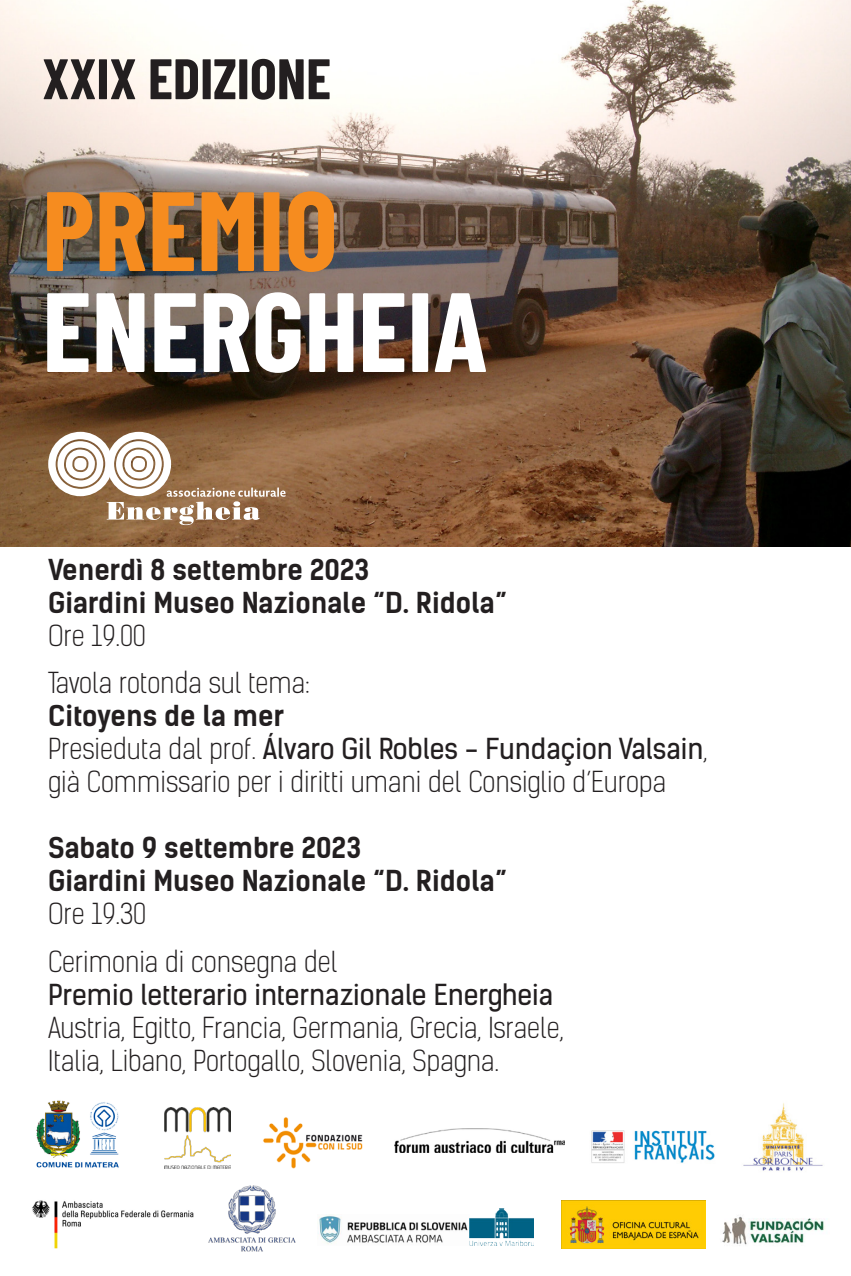
<style>
.page{position:relative;width:851px;height:1276px;background:#fff}
.page>*{position:absolute;margin:0;border:0;box-sizing:border-box;transform-origin:0 0}
.Normale{font:700 112.5px "Barlow Condensed";color:#fff}
.Normale-2{font:700 112.5px "Barlow Condensed";color:#f68c1f}
.Normale-3{font:700 57px "Barlow Condensed";color:#231f20}
.t1{font:300 27.5px "Kelson Sans";color:#231f20}
.t2{font:700 27.5px "Kelson Sans";color:#231f20}
.t3{font:27.5px "Kelson Sans";color:#231f20}
.s1{font-weight:300}
</style>
<div class="page">
<img style="left:0;top:0;width:850px;height:546px">
<svg style="left:48px;top:432px;width:238px;height:93px"></svg>
<img style="left:164px;top:1108px;width:66px;height:60px">
<img style="left:394px;top:1128px;width:170px;height:24px">
<img style="left:591px;top:1130px;width:124px;height:33px">
<img style="left:743px;top:1103px;width:80px;height:68px">
<img style="left:32px;top:1200px;width:162px;height:48px">
<img style="left:208px;top:1186px;width:88px;height:66px">
<img style="left:561px;top:1200px;width:144px;height:48px">
<img style="left:722px;top:1216px;width:103px;height:30px">
<img style="left:36px;top:1100px;width:83px;height:68px">
<img style="left:318px;top:1214px;width:150px;height:30px">
<img style="left:469px;top:1208px;width:64px;height:37px">
<img style="left:263px;top:1117px;width:100px;height:51px">
<p class="Normale-3" style="left:42px;top:38px;width:290px">XXIX EDIZIONE</p>
<p class="Normale-2" style="left:42px;top:151px;width:297px">PREMIO</p>
<p class="Normale" style="left:42px;top:252px;width:446px">ENERGHEIA</p>
<p class="t2" style="left:48px;top:553px;width:322px">Venerdì 8 settembre 2023</p>
<p class="t2" style="left:48px;top:586px;width:460px">Giardini Museo Nazionale “D. Ridola”</p>
<p class="t1" style="left:48px;top:619px;width:99px">Ore 19.00</p>
<p class="t1" style="left:48px;top:666px;width:263px">Tavola rotonda sul tema:</p>
<p class="t2" style="left:48px;top:699px;width:238px">Citoyens de la mer</p>
<p class="t3" style="left:48px;top:732px;width:660px"><span class="s1">Presieduta dal prof.</span> Álvaro Gil Robles - Fundaçion Valsain<span class="s1">,</span></p>
<p class="t1" style="left:48px;top:765px;width:619px">già Commissario per i diritti umani del Consiglio d’Europa</p>
<p class="t2" style="left:48px;top:831px;width:314px">Sabato 9 settembre 2023</p>
<p class="t2" style="left:48px;top:864px;width:460px">Giardini Museo Nazionale “D. Ridola”</p>
<p class="t1" style="left:48px;top:897px;width:99px">Ore 19.30</p>
<p class="t1" style="left:48px;top:945px;width:291px">Cerimonia di consegna del</p>
<p class="t3" style="left:48px;top:977px;width:506px">Premio letterario internazionale Energheia</p>
<p class="t1" style="left:48px;top:1011px;width:517px">Austria, Egitto, Francia, Germania, Grecia, Israele,</p>
<p class="t1" style="left:48px;top:1044px;width:452px">Italia, Libano, Portogallo, Slovenia, Spagna.</p>
</div>
